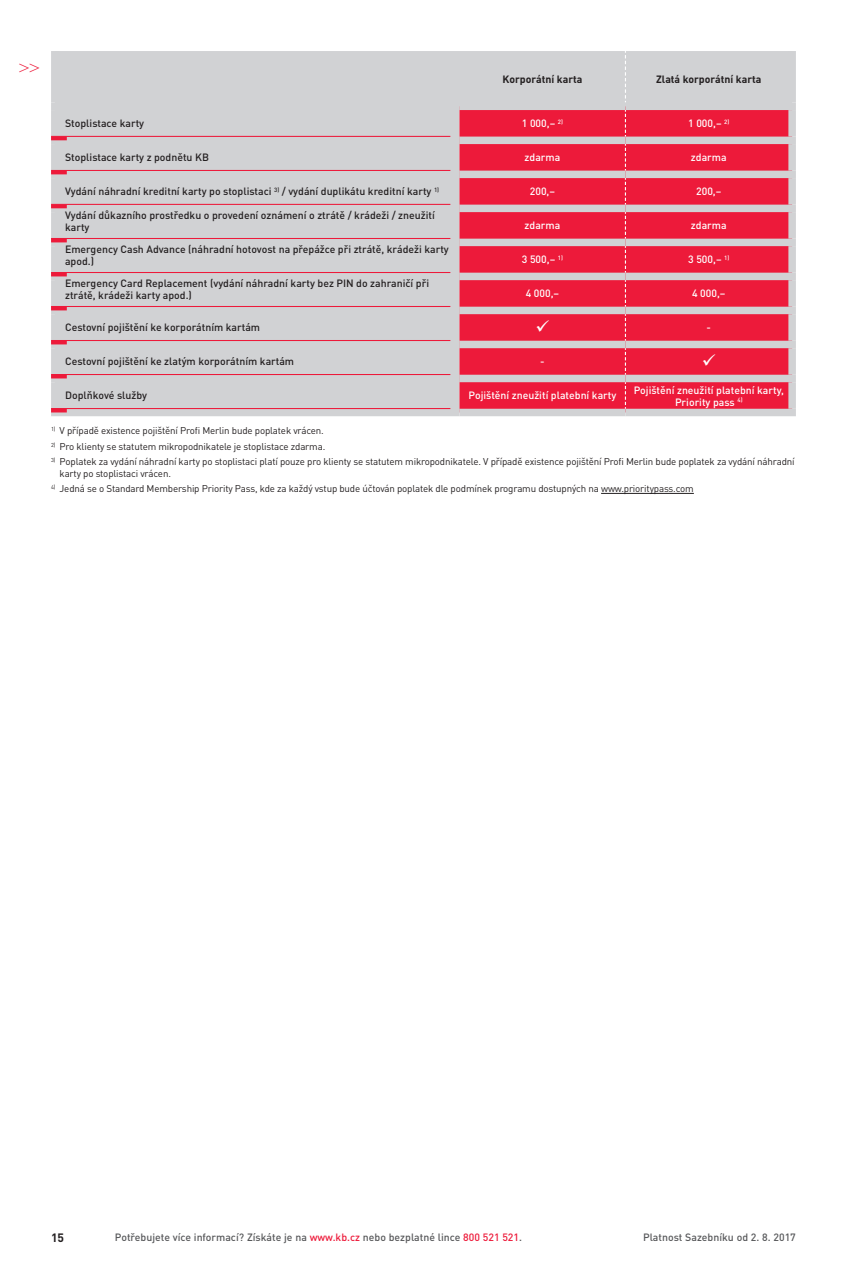
<style>
.page{position:relative;width:847px;height:1263px;background:#fff}
.page>*{position:absolute;margin:0;border:0;box-sizing:border-box;transform-origin:0 0}
.t1{font:18px "Times New Roman";color:#ed1a3a}
.t2{font:700 12px "DIN Pro";color:#231f20}
.t3{font:500 10.5px/12px "DIN Pro";color:#231f20}
.t4{font:500 10.5px/12px "DIN Pro";color:#fff;text-align:center}
.t5{font:500 10.5px "DIN Pro";color:#57585a}
.t6{font:700 10.5px "DIN Pro";color:#231f20}
.t7{font:9.75px/11.2px "DIN Pro";letter-spacing:-.015em;color:#231f20}
.s1{color:#ed1a3a}
</style>
<div class="page">
<hr style="left:600px;top:493px;width:93px;height:1px;background:#231f20">
<div style="left:59px;top:51px;width:729px;height:358px;background:#d1d2d4"></div>
<svg style="left:459px;top:110px;width:329px;height:299px;background:#ec1e3d"></svg>
<svg style="left:624px;top:110px;width:1px;height:27px"></svg>
<svg style="left:624px;top:144px;width:1px;height:27px"></svg>
<svg style="left:624px;top:178px;width:1px;height:27px"></svg>
<svg style="left:624px;top:212px;width:1px;height:27px"></svg>
<svg style="left:624px;top:314px;width:1px;height:27px"></svg>
<svg style="left:624px;top:348px;width:1px;height:27px"></svg>
<svg style="left:624px;top:382px;width:1px;height:27px"></svg>
<svg style="left:624px;top:246px;width:1px;height:27px"></svg>
<svg style="left:624px;top:280px;width:1px;height:27px"></svg>
<div style="left:459px;top:137px;width:166px;height:7px;background:#d1d2d4"></div>
<div style="left:625px;top:137px;width:170px;height:7px;background:#d1d2d4"></div>
<div style="left:459px;top:171px;width:166px;height:7px;background:#d1d2d4"></div>
<div style="left:625px;top:171px;width:170px;height:7px;background:#d1d2d4"></div>
<div style="left:459px;top:205px;width:166px;height:7px;background:#d1d2d4"></div>
<div style="left:625px;top:205px;width:170px;height:7px;background:#d1d2d4"></div>
<div style="left:459px;top:375px;width:166px;height:7px;background:#d1d2d4"></div>
<div style="left:625px;top:375px;width:170px;height:7px;background:#d1d2d4"></div>
<div style="left:459px;top:409px;width:166px;height:7px;background:#d1d2d4"></div>
<div style="left:625px;top:409px;width:170px;height:7px;background:#d1d2d4"></div>
<div style="left:459px;top:239px;width:166px;height:7px;background:#d1d2d4"></div>
<div style="left:625px;top:239px;width:170px;height:7px;background:#d1d2d4"></div>
<svg style="left:624px;top:51px;width:1px;height:52px"></svg>
<div style="left:51px;top:103px;width:408px;height:7px;background:#d1d2d4"></div>
<div style="left:459px;top:103px;width:166px;height:7px;background:#d1d2d4"></div>
<div style="left:625px;top:103px;width:170px;height:7px;background:#d1d2d4"></div>
<div style="left:51px;top:51px;width:8px;height:52px;background:#d1d2d4"></div>
<div style="left:788px;top:51px;width:7px;height:52px;background:#d1d2d4"></div>
<div style="left:51px;top:110px;width:8px;height:27px;background:#d1d2d4"></div>
<div style="left:51px;top:137px;width:408px;height:7px;background:#d1d2d4"></div>
<div style="left:51px;top:144px;width:8px;height:27px;background:#d1d2d4"></div>
<div style="left:51px;top:171px;width:408px;height:7px;background:#d1d2d4"></div>
<div style="left:51px;top:178px;width:8px;height:27px;background:#d1d2d4"></div>
<div style="left:788px;top:178px;width:7px;height:27px;background:#d1d2d4"></div>
<div style="left:51px;top:205px;width:408px;height:7px;background:#d1d2d4"></div>
<div style="left:51px;top:212px;width:8px;height:27px;background:#d1d2d4"></div>
<div style="left:788px;top:212px;width:7px;height:27px;background:#d1d2d4"></div>
<div style="left:51px;top:239px;width:408px;height:7px;background:#d1d2d4"></div>
<div style="left:51px;top:246px;width:8px;height:27px;background:#d1d2d4"></div>
<div style="left:788px;top:246px;width:7px;height:27px;background:#d1d2d4"></div>
<div style="left:51px;top:273px;width:408px;height:7px;background:#d1d2d4"></div>
<div style="left:51px;top:280px;width:8px;height:27px;background:#d1d2d4"></div>
<div style="left:459px;top:273px;width:166px;height:7px;background:#d1d2d4"></div>
<div style="left:788px;top:280px;width:7px;height:27px;background:#d1d2d4"></div>
<div style="left:51px;top:307px;width:408px;height:7px;background:#d1d2d4"></div>
<div style="left:51px;top:314px;width:8px;height:27px;background:#d1d2d4"></div>
<div style="left:459px;top:307px;width:166px;height:7px;background:#d1d2d4"></div>
<div style="left:788px;top:314px;width:7px;height:27px;background:#d1d2d4"></div>
<div style="left:51px;top:341px;width:408px;height:7px;background:#d1d2d4"></div>
<div style="left:51px;top:348px;width:8px;height:27px;background:#d1d2d4"></div>
<div style="left:459px;top:341px;width:166px;height:7px;background:#d1d2d4"></div>
<div style="left:788px;top:348px;width:7px;height:27px;background:#d1d2d4"></div>
<div style="left:51px;top:375px;width:408px;height:7px;background:#d1d2d4"></div>
<div style="left:51px;top:382px;width:8px;height:27px;background:#d1d2d4"></div>
<div style="left:788px;top:382px;width:7px;height:27px;background:#d1d2d4"></div>
<div style="left:51px;top:409px;width:408px;height:7px;background:#d1d2d4"></div>
<div style="left:625px;top:273px;width:170px;height:7px;background:#d1d2d4"></div>
<div style="left:625px;top:307px;width:170px;height:7px;background:#d1d2d4"></div>
<div style="left:625px;top:341px;width:170px;height:7px;background:#d1d2d4"></div>
<div style="left:788px;top:110px;width:7px;height:27px;background:#d1d2d4"></div>
<div style="left:788px;top:144px;width:7px;height:27px;background:#d1d2d4"></div>
<hr style="left:51px;top:137px;width:16px;height:3px;background:#ed1a3a">
<hr style="left:51px;top:136px;width:399px;height:1px;background:#ed1a3a">
<hr style="left:51px;top:171px;width:16px;height:3px;background:#ed1a3a">
<hr style="left:51px;top:170px;width:399px;height:1px;background:#ed1a3a">
<hr style="left:51px;top:205px;width:16px;height:3px;background:#ed1a3a">
<hr style="left:51px;top:204px;width:399px;height:1px;background:#ed1a3a">
<hr style="left:51px;top:239px;width:16px;height:3px;background:#ed1a3a">
<hr style="left:51px;top:238px;width:399px;height:1px;background:#ed1a3a">
<hr style="left:51px;top:273px;width:16px;height:3px;background:#ed1a3a">
<hr style="left:51px;top:272px;width:399px;height:1px;background:#ed1a3a">
<hr style="left:51px;top:307px;width:16px;height:3px;background:#ed1a3a">
<hr style="left:51px;top:306px;width:399px;height:1px;background:#ed1a3a">
<hr style="left:51px;top:341px;width:16px;height:3px;background:#ed1a3a">
<hr style="left:51px;top:340px;width:399px;height:1px;background:#ed1a3a">
<hr style="left:51px;top:375px;width:16px;height:3px;background:#ed1a3a">
<hr style="left:51px;top:374px;width:399px;height:1px;background:#ed1a3a">
<hr style="left:51px;top:409px;width:16px;height:3px;background:#ed1a3a">
<hr style="left:51px;top:408px;width:399px;height:1px;background:#ed1a3a">
<svg style="left:536px;top:320px;width:12px;height:12px"></svg>
<svg style="left:702px;top:354px;width:13px;height:12px"></svg>
<h1 class="t1" style="left:19px;top:56px;width:22px">&gt;&gt;</h1>
<p class="t6" style="left:502px;top:72px;width:81px">Korporátní karta</p>
<p class="t6" style="left:656px;top:72px;width:107px">Zlatá korporátní karta</p>
<p class="t3" style="left:65px;top:117px;width:81px">Stoplistace karty</p>
<p class="t4" style="left:521px;top:117px;width:43px">1 000,– <sup>2)</sup></p>
<p class="t4" style="left:688px;top:117px;width:43px">1 000,– <sup>2)</sup></p>
<p class="t3" style="left:65px;top:151px;width:145px">Stoplistace karty z podnětu KB</p>
<p class="t4" style="left:524px;top:151px;width:37px">zdarma</p>
<p class="t4" style="left:690px;top:151px;width:37px">zdarma</p>
<p class="t3" style="left:65px;top:185px;width:375px">Vydání náhradní kreditní karty po stoplistaci <sup>3)</sup> / vydání duplikátu kreditní karty <sup>1)</sup></p>
<p class="t4" style="left:529px;top:185px;width:27px">200,–</p>
<p class="t4" style="left:695px;top:185px;width:27px">200,–</p>
<p class="t3" style="left:65px;top:209px;width:371px">Vydání důkazního prostředku o provedení oznámení o ztrátě / krádeži / zneužití karty</p>
<p class="t4" style="left:524px;top:219px;width:37px">zdarma</p>
<p class="t4" style="left:690px;top:219px;width:37px">zdarma</p>
<p class="t3" style="left:65px;top:243px;width:385px">Emergency Cash Advance (náhradní hotovost na přepážce při ztrátě, krádeži karty apod.)</p>
<p class="t4" style="left:521px;top:253px;width:43px">3 500,– <sup>1)</sup></p>
<p class="t4" style="left:688px;top:253px;width:43px">3 500,– <sup>1)</sup></p>
<p class="t3" style="left:65px;top:277px;width:365px">Emergency Card Replacement (vydání náhradní karty bez PIN do zahraničí při ztrátě, krádeži karty apod.)</p>
<p class="t4" style="left:525px;top:287px;width:35px">4 000,–</p>
<p class="t4" style="left:691px;top:287px;width:35px">4 000,–</p>
<p class="t3" style="left:65px;top:321px;width:196px">Cestovní pojištění ke korporátním kartám</p>
<p class="t4" style="left:706px;top:321px;width:6px">-</p>
<p class="t3" style="left:65px;top:355px;width:230px">Cestovní pojištění ke zlatým korporátním kartám</p>
<p class="t4" style="left:540px;top:355px;width:6px">-</p>
<p class="t3" style="left:65px;top:389px;width:84px">Doplňkové služby</p>
<p class="t4" style="left:468px;top:389px;width:149px">Pojištění zneužití platební karty</p>
<p class="t4" style="left:633px;top:383px;width:151px">Pojištění zneužití platební karty,<br>Priority pass <sup>4)</sup></p>
<p class="t7" style="left:51px;top:425px;width:274px"><sup>1)</sup> V případě existence pojištění Profi Merlin bude poplatek vrácen.</p>
<p class="t7" style="left:51px;top:440px;width:275px"><sup>2)</sup> Pro klienty se statutem mikropodnikatele je stoplistace zdarma.</p>
<p class="t7" style="left:60px;top:456px;width:736px;text-indent:-9px"><sup>3)</sup> Poplatek za vydání náhradní karty po stoplistaci platí pouze pro klienty se statutem mikropodnikatele. V případě existence pojištění Profi Merlin bude poplatek za vydání náhradní karty po stoplistaci vrácen.</p>
<p class="t7" style="left:51px;top:482px;width:644px"><sup>4)</sup> Jedná se o Standard Membership Priority Pass, kde za každý vstup bude účtován poplatek dle podmínek programu dostupných na www.prioritypass.com</p>
<p class="t2" style="left:51px;top:1229px;width:15px">15</p>
<p class="t5" style="left:115px;top:1230px;width:408px">Potřebujete více informací? Získáte je na <span class="s1">www.kb.cz</span> nebo bezplatné lince <span class="s1">800 521 521</span>.</p>
<p class="t5" style="left:642px;top:1230px;width:154px">Platnost Sazebníku od 2. 8. 2017</p>
</div>
